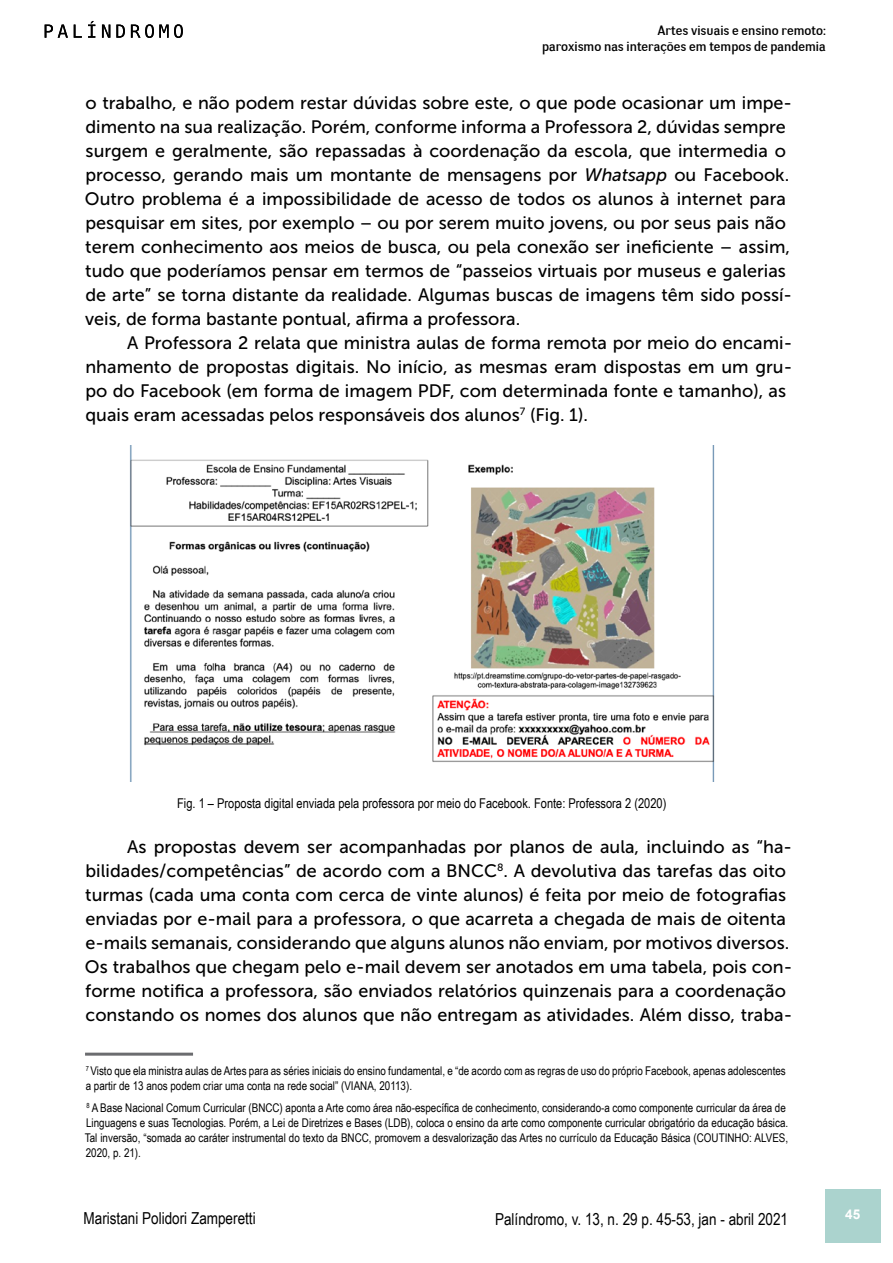
<style>
.page{position:relative;width:893px;height:1263px;background:#fff}
.page>*{position:absolute;margin:0;border:0;box-sizing:border-box;transform-origin:0 0}
.t1{font:18px/24px "Museo Sans 500";color:#000}
.t2{font:16.5px "Arial Narrow";color:#000}
.t3{font:13.5px "Arial Narrow";color:#000}
.t4{font:13.5px/16.2px "Negotiate Free";color:#000;text-align:right}
.t5{font:700 13.5px "Arial";color:#fff}
.t6{font:12px/15px "Arial Narrow";color:#000}
.s1{font-style:italic}
</style>
<div class="page">
<div style="left:825px;top:1189px;width:55px;height:53px;background:#abd3ce"></div>
<svg style="left:45px;top:25px;width:23px;height:13px"></svg>
<svg style="left:74px;top:25px;width:8px;height:13px"></svg>
<svg style="left:88px;top:21px;width:7px;height:17px"></svg>
<svg style="left:102px;top:25px;width:8px;height:13px"></svg>
<svg style="left:116px;top:25px;width:9px;height:13px"></svg>
<svg style="left:131px;top:24px;width:52px;height:14px"></svg>
<img style="left:130px;top:445px;width:585px;height:336px">
<hr style="left:85px;top:1053px;width:108px;height:3px;background:#6b6c6f">
<p class="t4" style="left:542px;top:22px;width:285px">Artes visuais e ensino remoto:<br>paroxismo nas interações em tempos de pandemia</p>
<p class="t1" style="left:85px;top:91px;width:709px">o trabalho, e não podem restar dúvidas sobre este, o que pode ocasionar um impe&shy;dimento na sua realização. Porém, conforme informa a Professora 2, dúvidas sempre surgem e geralmente, são repassadas à coordenação da escola, que intermedia o processo, gerando mais um montante de mensagens por <span class="s1">Whatsapp</span> ou Facebook.<br>Outro problema é a impossibilidade de acesso de todos os alunos à internet para pesquisar em sites, por exemplo – ou por serem muito jovens, ou por seus pais não terem conhecimento aos meios de busca, ou pela conexão ser ineficiente – assim, tudo que poderíamos pensar em termos de “passeios virtuais por museus e galerias de arte” se torna distante da realidade. Algumas buscas de imagens têm sido possí&shy;veis, de forma bastante pontual, afirma a professora.</p>
<p class="t1" style="left:85px;top:331px;width:708px;text-indent:42px">A Professora 2 relata que ministra aulas de forma remota por meio do encami&shy;nhamento de propostas digitais. No início, as mesmas eram dispostas em um gru&shy;po do Facebook (em forma de imagem PDF, com determinada fonte e tamanho), as quais eram acessadas pelos responsáveis dos alunos<sup>7</sup> (Fig. 1).</p>
<p class="t3" style="left:177px;top:793px;width:491px">Fig. 1 – Proposta digital enviada pela professora por meio do Facebook. Fonte: Professora 2 (2020)</p>
<p class="t1" style="left:85px;top:835px;width:709px;text-indent:42px">As propostas devem ser acompanhadas por planos de aula, incluindo as “ha&shy;bilidades/competências” de acordo com a BNCC<sup>8</sup>. A devolutiva das tarefas das oito turmas (cada uma conta com cerca de vinte alunos) é feita por meio de fotografias enviadas por e-mail para a professora, o que acarreta a chegada de mais de oitenta e-mails semanais, considerando que alguns alunos não enviam, por motivos diversos.<br>Os trabalhos que chegam pelo e-mail devem ser anotados em uma tabela, pois con&shy;forme notifica a professora, são enviados relatórios quinzenais para a coordenação constando os nomes dos alunos que não entregam as atividades. Além disso, traba-</p>
<p class="t6" style="left:86px;top:1063px;width:702px"><sup>7</sup> Visto que ela ministra aulas de Artes para as séries iniciais do ensino fundamental, e “de acordo com as regras de uso do próprio Facebook, apenas adolescentes a partir de 13 anos podem criar uma conta na rede social” (VIANA, 20113).</p>
<p class="t6" style="left:85px;top:1099px;width:705px"><sup>8</sup> A Base Nacional Comum Curricular (BNCC) aponta a Arte como área não-específica de conhecimento, considerando-a como componente curricular da área de Linguagens e suas Tecnologias. Porém, a Lei de Diretrizes e Bases (LDB), coloca o ensino da arte como componente curricular obrigatório da educação básica.<br>Tal inversão, “somada ao caráter instrumental do texto da BNCC, promovem a desvalorização das Artes no currículo da Educação Básica (COUTINHO: ALVES, 2020, p. 21).</p>
<p class="t2" style="left:84px;top:1206px;width:174px">Maristani Polidori Zamperetti</p>
<p class="t2" style="left:495px;top:1206px;width:295px">Palíndromo, v. 13, n. 29 p. 45-53, jan - abril 2021</p>
<p class="t5" style="left:845px;top:1205px;width:17px">45</p>
</div>
